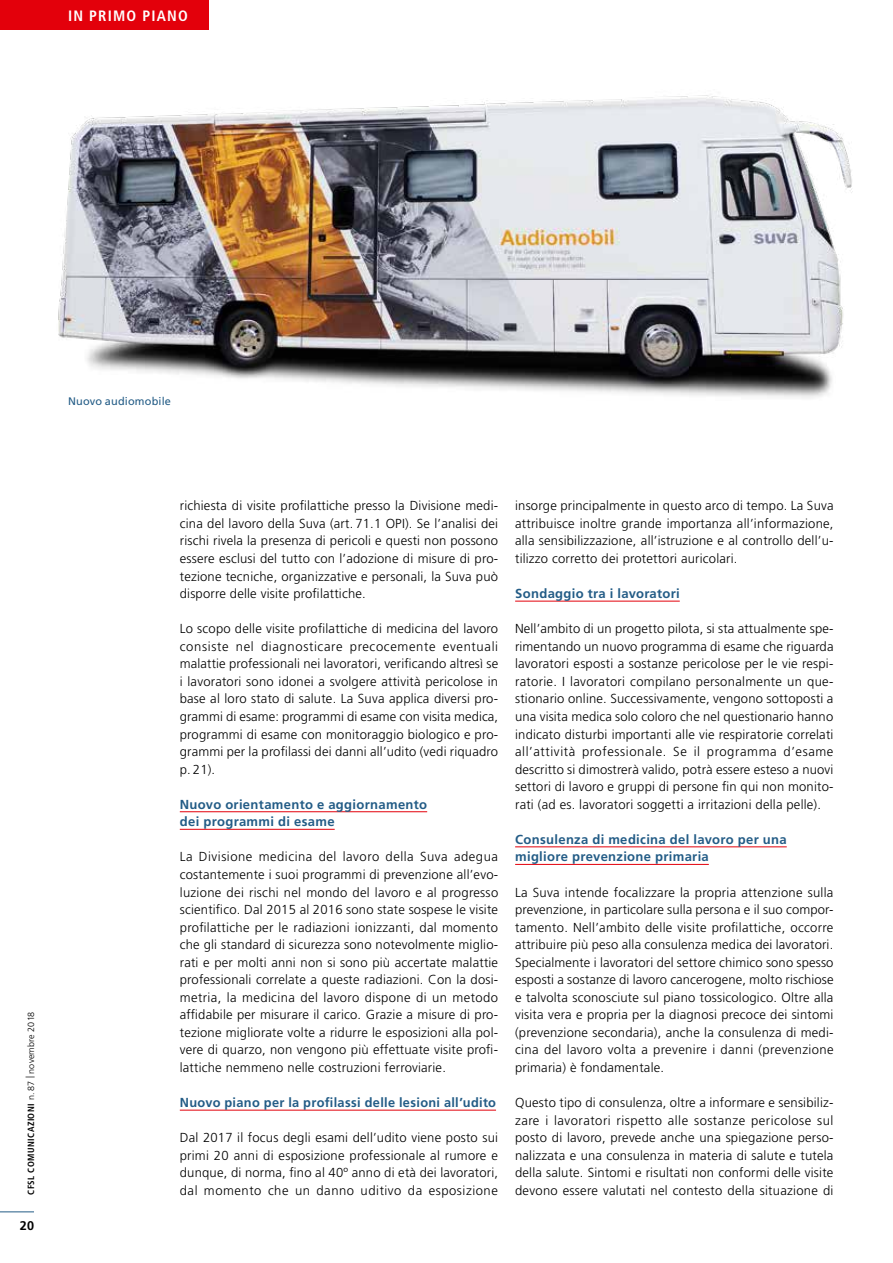
<style>
.page{position:relative;width:893px;height:1263px;background:#fff}
.page>*{position:absolute;margin:0;border:0;box-sizing:border-box;transform-origin:0 0}
.t1{font:700 condensed 15px "Frutiger LT Std";letter-spacing:.08em;color:#fff}
.t2{font:300 13.05px/17.5px "Frutiger LT Std";letter-spacing:.015em;color:#000;text-align:justify}
.t3{font:700 13.05px/17.5px "Frutiger LT Std";letter-spacing:.025em;color:#235c86}
.t4{font:700 12.6px "Frutiger LT Std";color:#000}
.t5{font:10.95px "Frutiger LT Std";letter-spacing:.015em;color:#235c86}
.t6{font:700 condensed 9px "Frutiger LT Std";letter-spacing:.05em;color:#000}
.s1{font-weight:300;font-stretch:normal}
</style>
<div class="page">
<hr style="left:180px;top:811px;width:247px;height:1px;background:#e3000b">
<hr style="left:180px;top:829px;width:155px;height:1px;background:#e3000b">
<hr style="left:180px;top:1110px;width:316px;height:1px;background:#e3000b">
<hr style="left:515px;top:601px;width:165px;height:1px;background:#e3000b">
<hr style="left:515px;top:846px;width:272px;height:1px;background:#e3000b">
<hr style="left:515px;top:864px;width:194px;height:1px;background:#e3000b">
<img style="left:58px;top:22px;width:795px;height:376px">
<div style="left:0;top:0;width:208px;height:30px;background:#e3000b"></div>
<hr style="left:0;top:1211px;width:34px;height:1px;background:#235c86">
<p class="t1" style="left:68px;top:6px;width:121px">IN PRIMO PIANO</p>
<p class="t5" style="left:68px;top:395px;width:104px">Nuovo audiomobile</p>
<p class="t6" style="left:26px;top:1195px;width:185px;rotate:-90deg">CFSL COMUNICAZIONI <span class="s1">n. 87 </span><sup>|</sup> <span class="s1">novembre 2018</span></p>
<p class="t4" style="left:20px;top:1218px;width:16px">20</p>
<p class="t2" style="left:180px;top:497px;width:320px">richiesta di visite profilattiche presso la Divisione medi&shy;cina del lavoro della Suva (art. 71.1 OPI). Se l’analisi dei rischi rivela la presenza di pericoli e questi non possono essere esclusi del tutto con l’adozione di misure di pro&shy;tezione tecniche, organizzative e personali, la Suva può disporre delle visite profilattiche.</p>
<p class="t2" style="left:180px;top:620px;width:320px">Lo scopo delle visite profilattiche di medicina del lavoro consiste nel diagnosticare precocemente eventuali malattie professionali nei lavoratori, verificando altresì se i lavoratori sono idonei a svolgere attività pericolose in base al loro stato di salute. La Suva applica diversi pro&shy;grammi di esame: programmi di esame con visita medica, programmi di esame con monitoraggio biologico e pro&shy;grammi per la profilassi dei danni all’udito (vedi riquadro p. 21).</p>
<p class="t3" style="left:180px;top:795px;width:249px">Nuovo orientamento e aggiornamento dei programmi di esame</p>
<p class="t2" style="left:180px;top:848px;width:320px">La Divisione medicina del lavoro della Suva adegua costantemente i suoi programmi di prevenzione all’evo&shy;luzione dei rischi nel mondo del lavoro e al progresso scientifico. Dal 2015 al 2016 sono state sospese le visite profilattiche per le radiazioni ionizzanti, dal momento che gli standard di sicurezza sono notevolmente miglio&shy;rati e per molti anni non si sono più accertate malattie professionali correlate a queste radiazioni. Con la dosi&shy;metria, la medicina del lavoro dispone di un metodo affidabile per misurare il carico. Grazie a misure di pro&shy;tezione migliorate volte a ridurre le esposizioni alla pol&shy;vere di quarzo, non vengono più effettuate visite profi&shy;lattiche nemmeno nelle costruzioni ferroviarie.</p>
<p class="t3" style="left:180px;top:1094px;width:318px">Nuovo piano per la profilassi delle lesioni all’udito</p>
<p class="t2" style="left:180px;top:1129px;width:320px">Dal 2017 il focus degli esami dell’udito viene posto sui primi 20 anni di esposizione professionale al rumore e dunque, di norma, fino al 40º anno di età dei lavoratori, dal momento che un danno uditivo da esposizione</p>
<p class="t2" style="left:515px;top:497px;width:320px">insorge principalmente in questo arco di tempo. La Suva attribuisce inoltre grande importanza all’informazione, alla sensibilizzazione, all’istruzione e al controllo dell’u&shy;tilizzo corretto dei protettori auricolari.</p>
<p class="t3" style="left:515px;top:585px;width:166px">Sondaggio tra i lavoratori</p>
<p class="t2" style="left:515px;top:620px;width:320px">Nell’ambito di un progetto pilota, si sta attualmente spe&shy;rimentando un nuovo programma di esame che riguarda lavoratori esposti a sostanze pericolose per le vie respi&shy;ratorie. I lavoratori compilano personalmente un que&shy;stionario online. Successivamente, vengono sottoposti a una visita medica solo coloro che nel questionario hanno indicato disturbi importanti alle vie respiratorie correlati all’attività professionale. Se il programma d’esame descritto si dimostrerà valido, potrà essere esteso a nuovi settori di lavoro e gruppi di persone fin qui non monito&shy;rati (ad es. lavoratori soggetti a irritazioni della pelle).</p>
<p class="t3" style="left:515px;top:831px;width:273px">Consulenza di medicina del lavoro per una migliore prevenzione primaria</p>
<p class="t2" style="left:515px;top:883px;width:320px">La Suva intende focalizzare la propria attenzione sulla prevenzione, in particolare sulla persona e il suo compor&shy;tamento. Nell’ambito delle visite profilattiche, occorre attribuire più peso alla consulenza medica dei lavoratori.<br>Specialmente i lavoratori del settore chimico sono spesso esposti a sostanze di lavoro cancerogene, molto rischiose e talvolta sconosciute sul piano tossicologico. Oltre alla visita vera e propria per la diagnosi precoce dei sintomi (prevenzione secondaria), anche la consulenza di medi&shy;cina del lavoro volta a prevenire i danni (prevenzione primaria) è fondamentale.</p>
<p class="t2" style="left:515px;top:1094px;width:320px">Questo tipo di consulenza, oltre a informare e sensibiliz&shy;zare i lavoratori rispetto alle sostanze pericolose sul posto di lavoro, prevede anche una spiegazione perso&shy;nalizzata e una consulenza in materia di salute e tutela della salute. Sintomi e risultati non conformi delle visite devono essere valutati nel contesto della situazione di</p>
</div>
